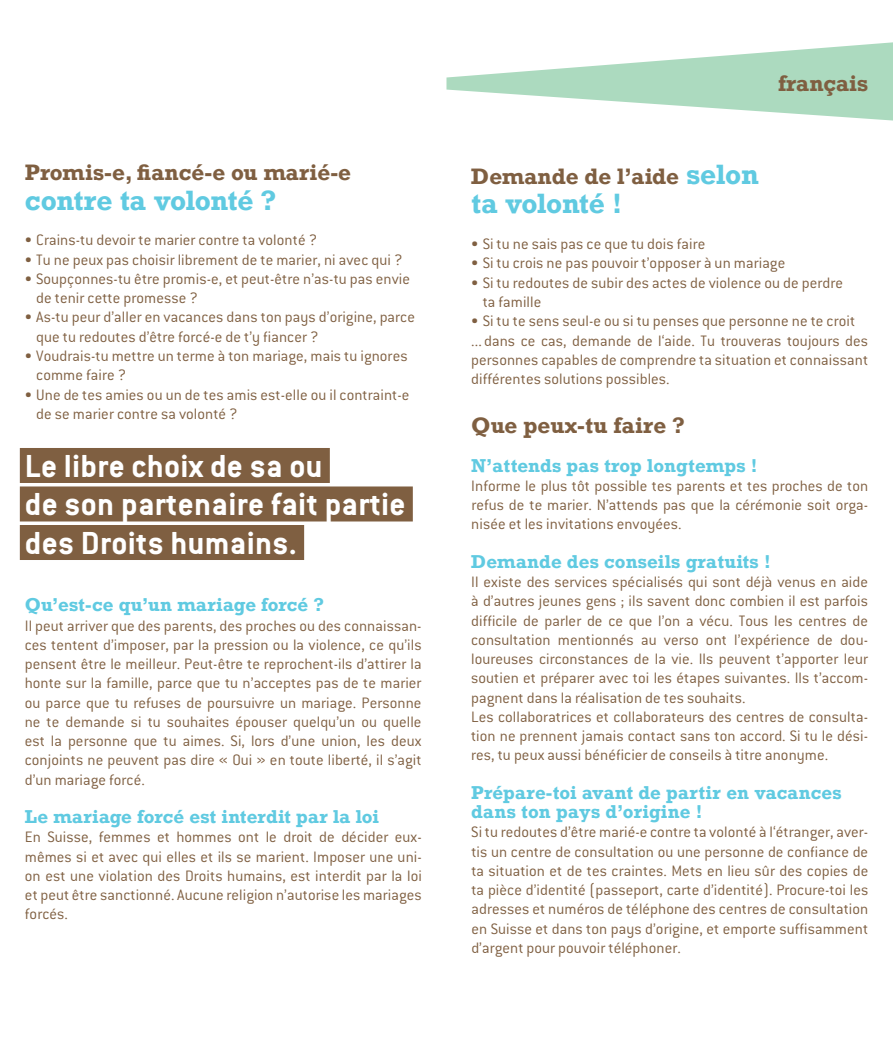
<style>
.page{position:relative;width:893px;height:1042px;background:#fff}
.page>*{position:absolute;margin:0;border:0;box-sizing:border-box;transform-origin:0 0}
.t1{font:700 35px/38.5px "Conduitneu";letter-spacing:.01em;color:#fff}
.t2{font:700 26.25px "Rockwell";letter-spacing:-.01em;color:#60cae1}
.t3{font:700 21px "Rockwell";color:#7f5f41}
.t4{font:700 17.5px/19.2px "Rockwell";letter-spacing:.015em;color:#60cae1}
.t5{font:300 16.62px/19.2px "Conduitneu";letter-spacing:.005em;color:#7f5f41}
.s1{font-size:26.25px;color:#60cae1}
</style>
<div class="page">
<div style="left:20px;top:448px;width:310px;height:35px;background:#7f5f41"></div>
<div style="left:20px;top:486px;width:393px;height:35px;background:#7f5f41"></div>
<div style="left:20px;top:525px;width:284px;height:35px;background:#7f5f41"></div>
<svg style="left:446px;top:42px;width:447px;height:79px"></svg>
<p class="t3" style="left:25px;top:159px;width:328px">Promis-e, fiancé-e ou marié-e</p>
<h2 class="t2" style="left:25px;top:183px;width:253px">contre ta volonté ?</h2>
<p class="t5" style="left:25px;top:231px;width:294px">• Crains-tu devoir te marier contre ta volonté ?</p>
<p class="t5" style="left:25px;top:250px;width:379px">• Tu ne peux pas choisir librement de te marier, ni avec qui ?</p>
<p class="t5" style="left:36px;top:269px;width:375px;text-indent:-11px">• Soupçonnes-tu être promis-e, et peut-être n’as-tu pas envie de tenir cette promesse ?</p>
<p class="t5" style="left:36px;top:308px;width:380px;text-indent:-11px">• As-tu peur d’aller en vacances dans ton pays d’origine, parce que tu redoutes d’être forcé-e de t’y fiancer ?</p>
<p class="t5" style="left:36px;top:346px;width:373px;text-indent:-11px">• Voudrais-tu mettre un terme à ton mariage, mais tu ignores comme faire ?</p>
<p class="t5" style="left:36px;top:385px;width:375px;text-indent:-11px">• Une de tes amies ou un de tes amis est-elle ou il contraint-e de se marier contre sa volonté ?</p>
<h1 class="t1" style="left:25px;top:446px;width:382px">Le libre choix de sa ou<br>de son partenaire fait partie des Droits humains.</h1>
<p class="t4" style="left:25px;top:595px;width:301px">Qu’est-ce qu’un mariage forcé ?</p>
<p class="t5" style="left:25px;top:616px;width:398px;text-align:justify">Il peut arriver que des parents, des proches ou des connaissan&shy;ces tentent d’imposer, par la pression ou la violence, ce qu’ils pensent être le meilleur. Peut-être te reprochent-ils d’attirer la honte sur la famille, parce que tu n’acceptes pas de te marier ou parce que tu refuses de poursuivre un mariage. Personne ne te demande si tu souhaites épouser quelqu’un ou quelle est la personne que tu aimes. Si, lors d’une union, les deux conjoints ne peuvent pas dire « Oui » en toute liberté, il s’agit d’un mariage forcé.</p>
<p class="t4" style="left:25px;top:807px;width:356px">Le mariage forcé est interdit par la loi</p>
<p class="t5" style="left:25px;top:827px;width:399px;text-align:justify">En Suisse, femmes et hommes ont le droit de décider eux&shy;mêmes si et avec qui elles et ils se marient. Imposer une uni&shy;on est une violation des Droits humains, est interdit par la loi et peut être sanctionné. Aucune religion n’autorise les mariages forcés.</p>
<p class="t3" style="left:778px;top:70px;width:92px">français</p>
<p class="t3" style="left:471px;top:162px;width:289px">Demande de l’aide <span class="s1">selon</span></p>
<h2 class="t2" style="left:471px;top:187px;width:153px">ta volonté !</h2>
<p class="t5" style="left:471px;top:234px;width:236px">• Si tu ne sais pas ce que tu dois faire</p>
<p class="t5" style="left:471px;top:254px;width:315px">• Si tu crois ne pas pouvoir t’opposer à un mariage</p>
<p class="t5" style="left:483px;top:273px;width:362px;text-indent:-11px">• Si tu redoutes de subir des actes de violence ou de perdre ta famille</p>
<p class="t5" style="left:471px;top:311px;width:398px">• Si tu te sens seul-e ou si tu penses que personne ne te croit ... dans ce cas, demande de l‘aide. Tu trouveras toujours des personnes capables de comprendre ta situation et connaissant différentes solutions possibles.</p>
<p class="t3" style="left:471px;top:412px;width:215px">Que peux-tu faire ?</p>
<p class="t4" style="left:471px;top:455px;width:288px">N’attends pas trop longtemps !</p>
<p class="t5" style="left:471px;top:476px;width:398px;text-align:justify">Informe le plus tôt possible tes parents et tes proches de ton refus de te marier. N’attends pas que la cérémonie soit orga&shy;nisée et les invitations envoyées.</p>
<p class="t4" style="left:471px;top:551px;width:301px">Demande des conseils gratuits !</p>
<p class="t5" style="left:471px;top:572px;width:398px">Il existe des services spécialisés qui sont déjà venus en aide à d’autres jeunes gens ; ils savent donc combien il est parfois difficile de parler de ce que l’on a vécu. Tous les centres de consultation mentionnés au verso ont l’expérience de dou&shy;loureuses circonstances de la vie. Ils peuvent t’apporter leur soutien et préparer avec toi les étapes suivantes. Ils t’accom&shy;pagnent dans la réalisation de tes souhaits.<br>Les collaboratrices et collaborateurs des centres de consulta&shy;tion ne prennent jamais contact sans ton accord. Si tu le dési&shy;res, tu peux aussi bénéficier de conseils à titre anonyme.</p>
<p class="t4" style="left:471px;top:782px;width:372px">Prépare-toi avant de partir en vacances dans ton pays d’origine !</p>
<p class="t5" style="left:471px;top:822px;width:398px;text-align:justify">Si tu redoutes d’être marié-e contre ta volonté à l‘étranger, aver&shy;tis un centre de consultation ou une personne de confiance de ta situation et de tes craintes. Mets en lieu sûr des copies de ta pièce d’identité (passeport, carte d’identité). Procure-toi les adresses et numéros de téléphone des centres de consultation en Suisse et dans ton pays d’origine, et emporte suffisamment d’argent pour pouvoir téléphoner.</p>
</div>
